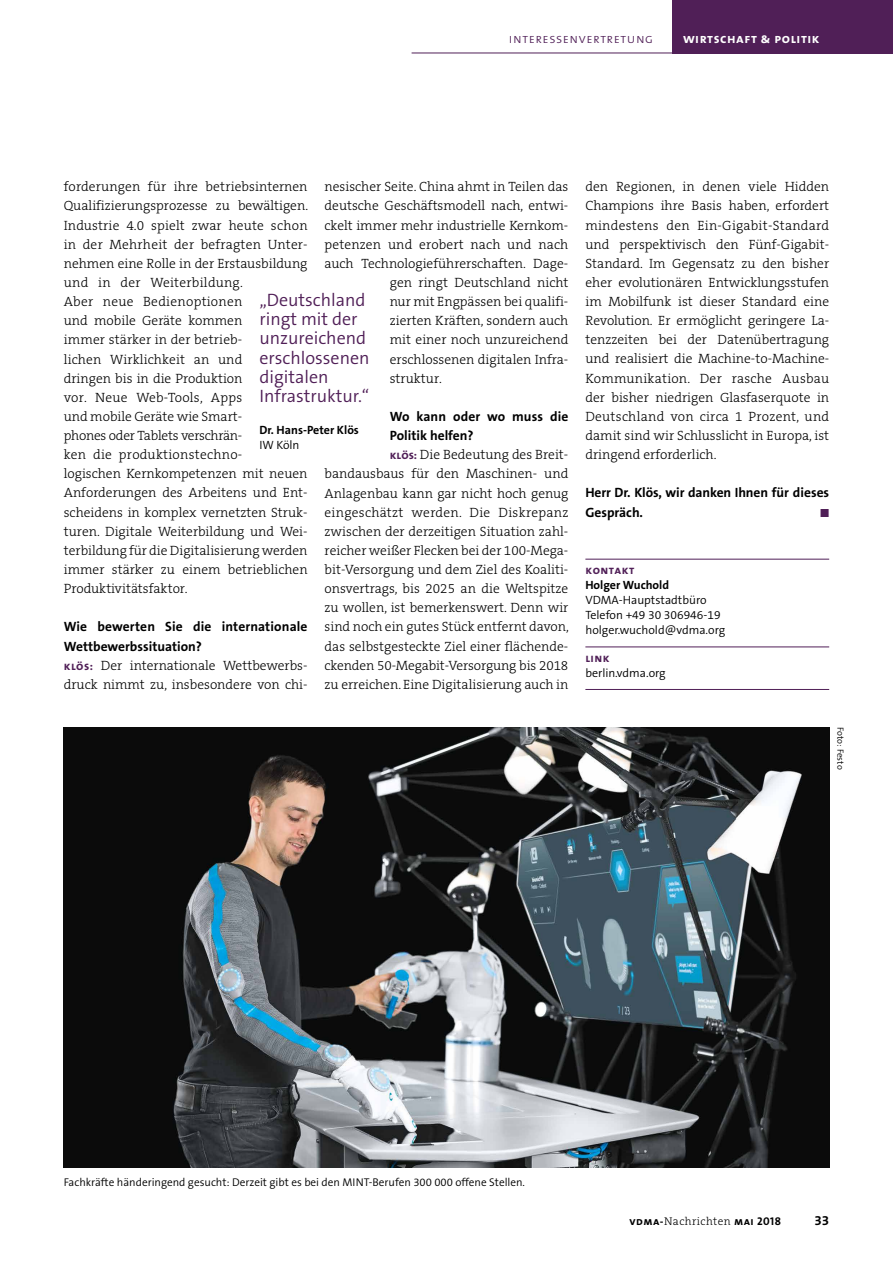
<style>
.page{position:relative;width:893px;height:1263px;background:#fff}
.page>*{position:absolute;margin:0;border:0;box-sizing:border-box;transform-origin:0 0}
.t1{font:300 18px/19.2px "The Sans B W4";color:#501f57}
.t2{font:300 13.5px/19.2px "The Serif B W3";color:#000}
.t3{font:700 13.5px/19.2px "The Sans B W7";color:#000}
.t4{font:13.5px "The Sans Light Caps";letter-spacing:.04em;color:#501f57}
.t5{font:13.5px "The Sans Bold Caps";letter-spacing:.04em;color:#fff}
.t6{font:300 12px/15px "The Sans B W4";color:#000}
.t7{font:700 12px "The Sans B W7";color:#000}
.t8{font:12px "The Sans Bold Caps";letter-spacing:.04em;color:#501f57}
.t9{font:300 11.25px "The Sans B W4";color:#000}
.t10{font:11.25px "The Sans Bold Caps";letter-spacing:.04em;color:#000}
.t11{font:300 9px "The Sans B W4";color:#000}
.s1{font-family:"The Sans Bold Caps";font-weight:400;font-size:12px;color:#501f57}
.s2{font-family:"The Serif B W3";font-weight:300}
</style>
<div class="page">
<img style="left:64px;top:727px;width:765px;height:440px">
<div style="left:672px;top:0;width:221px;height:53px;background:#501f57"></div>
<hr style="left:412px;top:53px;width:260px;height:1px;background:#501f57">
<hr style="left:585px;top:559px;width:244px;height:1px;background:#501f57">
<hr style="left:585px;top:646px;width:244px;height:1px;background:#501f57">
<hr style="left:585px;top:689px;width:244px;height:1px;background:#501f57">
<p class="t4" style="left:509px;top:27px;width:146px">interessenvertretung</p>
<p class="t5" style="left:683px;top:27px;width:138px">wirtschaft &amp; politik</p>
<p class="t2" style="left:64px;top:177px;width:246px">forderungen für ihre betriebsinternen Qualifizierungsprozesse zu bewältigen.<br>Industrie 4.0 spielt zwar heute schon in der Mehrheit der befragten Unter&shy;nehmen eine Rolle in der Erstausbildung und in der Weiterbildung.<br>Aber neue Bedienoptionen<br>und mobile Geräte kommen<br>immer stärker in der betrieb-<br>lichen Wirklichkeit an und<br>dringen bis in die Produktion<br>vor. Neue Web-Tools, Apps<br>und mobile Geräte wie Smart-<br>phones oder Tablets verschrän-<br>ken die produktionstechno-<br>logischen Kernkompetenzen mit neuen Anforderungen des Arbeitens und Ent&shy;scheidens in komplex vernetzten Struk&shy;turen. Digitale Weiterbildung und Wei&shy;terbildung für die Digitalisierung werden immer stärker zu einem betrieblichen Produktivitätsfaktor.</p>
<p class="t3" style="left:64px;top:617px;width:245px">Wie bewerten Sie die internationale<br>Wettbewerbssituation?</p>
<p class="t2" style="left:64px;top:656px;width:245px"><span class="s1">klös:</span> Der internationale Wettbewerbs&shy;druck nimmt zu, insbesondere von chi-</p>
<p class="t2" style="left:325px;top:177px;width:245px">nesischer Seite. China ahmt in Teilen das</p>
<p class="t2" style="left:325px;top:196px;width:245px">deutsche Geschäftsmodell nach, entwi-</p>
<p class="t2" style="left:325px;top:216px;width:245px">ckelt immer mehr industrielle Kernkom-</p>
<p class="t2" style="left:325px;top:235px;width:245px">petenzen und erobert nach und nach</p>
<p class="t2" style="left:325px;top:254px;width:245px">auch Technologieführerschaften. Dage-</p>
<p class="t2" style="left:390px;top:273px;width:180px">gen ringt Deutschland nicht</p>
<p class="t2" style="left:390px;top:292px;width:180px">nur mit Engpässen bei qualifi-</p>
<p class="t2" style="left:390px;top:311px;width:180px">zierten Kräften, sondern auch</p>
<p class="t2" style="left:390px;top:330px;width:180px">mit einer noch unzureichend</p>
<p class="t2" style="left:390px;top:349px;width:180px">erschlossenen digitalen Infra-</p>
<p class="t2" style="left:390px;top:369px;width:54px">struktur.</p>
<p class="t3" style="left:390px;top:407px;width:180px">Wo kann oder wo muss die<br>Politik helfen?</p>
<p class="t2" style="left:325px;top:445px;width:246px;text-align:justify;text-indent:65px"><span class="s1">klös:</span> Die Bedeutung des Breit&shy;bandausbaus für den Maschinen- und Anlagenbau kann gar nicht hoch genug eingeschätzt werden. Die Diskrepanz zwischen der derzeitigen Situation zahl&shy;reicher weißer Flecken bei der 100-Mega&shy;bit-Versorgung und dem Ziel des Koaliti&shy;onsvertrags, bis 2025 an die Weltspitze zu wollen, ist bemerkenswert. Denn wir sind noch ein gutes Stück entfernt davon, das selbstgesteckte Ziel einer flächende&shy;ckenden 50-Megabit-Versorgung bis 2018 zu erreichen. Eine Digitalisierung auch in</p>
<h1 class="t1" style="left:259px;top:291px;width:112px">„Deutschland ringt mit der unzureichend erschlossenen digitalen<br>Infrastruktur.“</h1>
<p class="t7" style="left:259px;top:422px;width:101px">Dr. Hans-Peter Klös</p>
<p class="t6" style="left:259px;top:437px;width:42px">IW Köln</p>
<p class="t2" style="left:585px;top:177px;width:245px;text-align:justify">den Regionen, in denen viele Hidden Champions ihre Basis haben, erfordert mindestens den Ein-Gigabit-Standard und perspektivisch den Fünf-Gigabit-Standard. Im Gegensatz zu den bisher eher evolutionären Entwicklungsstufen im Mobilfunk ist dieser Standard eine Revolution. Er ermöglicht geringere La&shy;tenzzeiten bei der Datenübertragung und realisiert die Machine-to-Machine-Kommunikation. Der rasche Ausbau der bisher niedrigen Glasfaserquote in Deutschland von circa 1 Prozent, und damit sind wir Schlusslicht in Europa, ist dringend erforderlich.</p>
<p class="t3" style="left:585px;top:483px;width:245px">Herr Dr. Klös, wir danken Ihnen für dieses<br>Gespräch.</p>
<p class="t8" style="left:585px;top:560px;width:51px">kontakt</p>
<p class="t7" style="left:585px;top:578px;width:85px">Holger Wuchold</p>
<p class="t6" style="left:585px;top:593px;width:141px">VDMA-Hauptstadtbüro<br>Telefon +49 30 306946-19 holger.wuchold@vdma.org</p>
<p class="t8" style="left:585px;top:648px;width:26px">link</p>
<p class="t6" style="left:585px;top:666px;width:82px">berlin.vdma.org</p>
<p class="t11" style="left:846px;top:727px;width:44px;rotate:90deg">Foto: Festo</p>
<p class="t9" style="left:64px;top:1175px;width:463px">Fachkräfte händeringend gesucht: Derzeit gibt es bei den MINT-Berufen 300 000 offene Stellen.</p>
<p class="t10" style="left:630px;top:1211px;width:153px">vdma-<span class="s2">Nachrichten</span> mai 2018</p>
<p class="t3" style="left:814px;top:1210px;width:16px">33</p>
</div>
